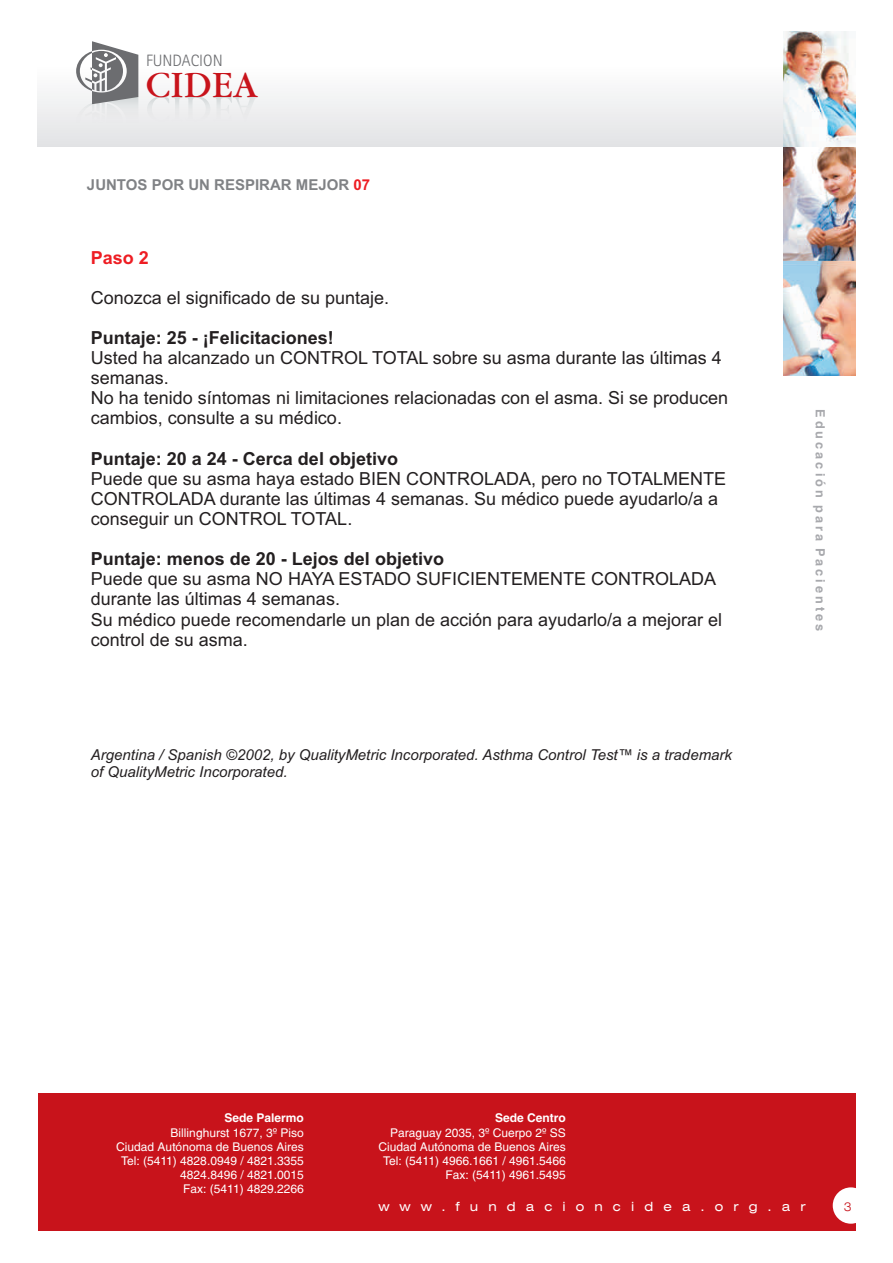
<style>
.page{position:relative;width:893px;height:1263px;background:#fff}
.page>*{position:absolute;margin:0;border:0;box-sizing:border-box;transform-origin:0 0}
.t1{font:36px "Garamond Itc T";color:#c8131b}
.t2{font:18px/20.1px "Arial";color:#231f20}
.t3{font:700 18px "Arial";color:#231f20}
.t4{font:700 18px "Arial";color:#ee1d23}
.t5{font:300 16.5px "BB Rotis Sans Serif";color:#6c6d70}
.t6{font:italic 15px/16.8px "Arial";color:#231f20}
.t7{font:700 15px "Arial";color:#808285}
.t8{font:expanded 12.75px "Swiss 721 BT";letter-spacing:.795em;color:#fff}
.t9{font:700 12.75px "Switzerland";letter-spacing:.24em;color:#a8a9ad}
.t10{font:12px/14.1px "Switzerland";color:#fff;text-align:right}
.t11{font:700 12px "Switzerland";color:#fff}
.t12{font:300 expanded 12px "Swiss 721 BT";color:#c8131b}
.s1{color:#ee1d23}
</style>
<div class="page">
<div style="left:38px;top:66px;width:817px;height:80px;background:linear-gradient(to bottom,#fefefe,#e2e3e5)"></div>
<img style="left:76px;top:94px;width:93px;height:29px">
<svg style="left:76px;top:41px;width:62px;height:63px"></svg>
<div style="left:38px;top:1093px;width:817px;height:138px;background:#c8131b"></div>
<div style="left:833px;top:1187px;width:36px;height:37px;background:#fff;border-radius:50%"></div>
<img style="left:784px;top:32px;width:71px;height:344px">
<p class="t5" style="left:146px;top:53px;width:78px">FUNDACION</p>
<h1 class="t1" style="left:145px;top:64px;width:113px">CIDEA</h1>
<p class="t7" style="left:87px;top:179px;width:285px">JUNTOS POR UN RESPIRAR MEJOR <span class="s1">07</span></p>
<p class="t4" style="left:91px;top:250px;width:60px">Paso 2</p>
<p class="t2" style="left:91px;top:289px;width:300px">Conozca el significado de su puntaje.</p>
<p class="t3" style="left:91px;top:331px;width:245px">Puntaje: 25 - ¡Felicitaciones!</p>
<p class="t2" style="left:91px;top:349px;width:639px">Usted ha alcanzado un CONTROL TOTAL sobre su asma durante las últimas 4 semanas.<br>No ha tenido síntomas ni limitaciones relacionadas con el asma. Si se producen cambios, consulte a su médico.</p>
<p class="t3" style="left:91px;top:452px;width:309px">Puntaje: 20 a 24 - Cerca del objetivo</p>
<p class="t2" style="left:91px;top:470px;width:637px">Puede que su asma haya estado BIEN CONTROLADA, pero no TOTALMENTE<br>CONTROLADA durante las últimas 4 semanas. Su médico puede ayudarlo/a a conseguir un CONTROL TOTAL.</p>
<p class="t3" style="left:91px;top:552px;width:355px">Puntaje: menos de 20 - Lejos del objetivo</p>
<p class="t2" style="left:91px;top:571px;width:633px">Puede que su asma NO HAYA ESTADO SUFICIENTEMENTE CONTROLADA durante las últimas 4 semanas.<br>Su médico puede recomendarle un plan de acción para ayudarlo/a a mejorar el control de su asma.</p>
<p class="t6" style="left:91px;top:748px;width:643px">Argentina / Spanish ©2002, by QualityMetric Incorporated. Asthma Control Test™ is a trademark of QualityMetric Incorporated.</p>
<p class="t9" style="left:828px;top:409px;width:224px;rotate:90deg">Educación para Pacientes</p>
<p class="t11" style="left:224px;top:1111px;width:81px">Sede Palermo</p>
<p class="t10" style="left:116px;top:1127px;width:189px">Billinghurst 1677, 3º Piso<br>Ciudad Autónoma de Buenos Aires<br>Tel: (5411) 4828.0949 / 4821.3355<br>4824.8496 / 4821.0015<br>Fax: (5411) 4829.2266</p>
<p class="t11" style="left:495px;top:1111px;width:72px">Sede Centro</p>
<p class="t10" style="left:378px;top:1127px;width:189px">Paraguay 2035, 3º Cuerpo 2º SS<br>Ciudad Autónoma de Buenos Aires<br>Tel: (5411) 4966.1661 / 4961.5466<br>Fax: (5411) 4961.5495</p>
<p class="t8" style="left:378px;top:1201px;width:429px">www.fundacioncidea.org.ar</p>
<p class="t12" style="left:844px;top:1201px;width:9px">3</p>
</div>
